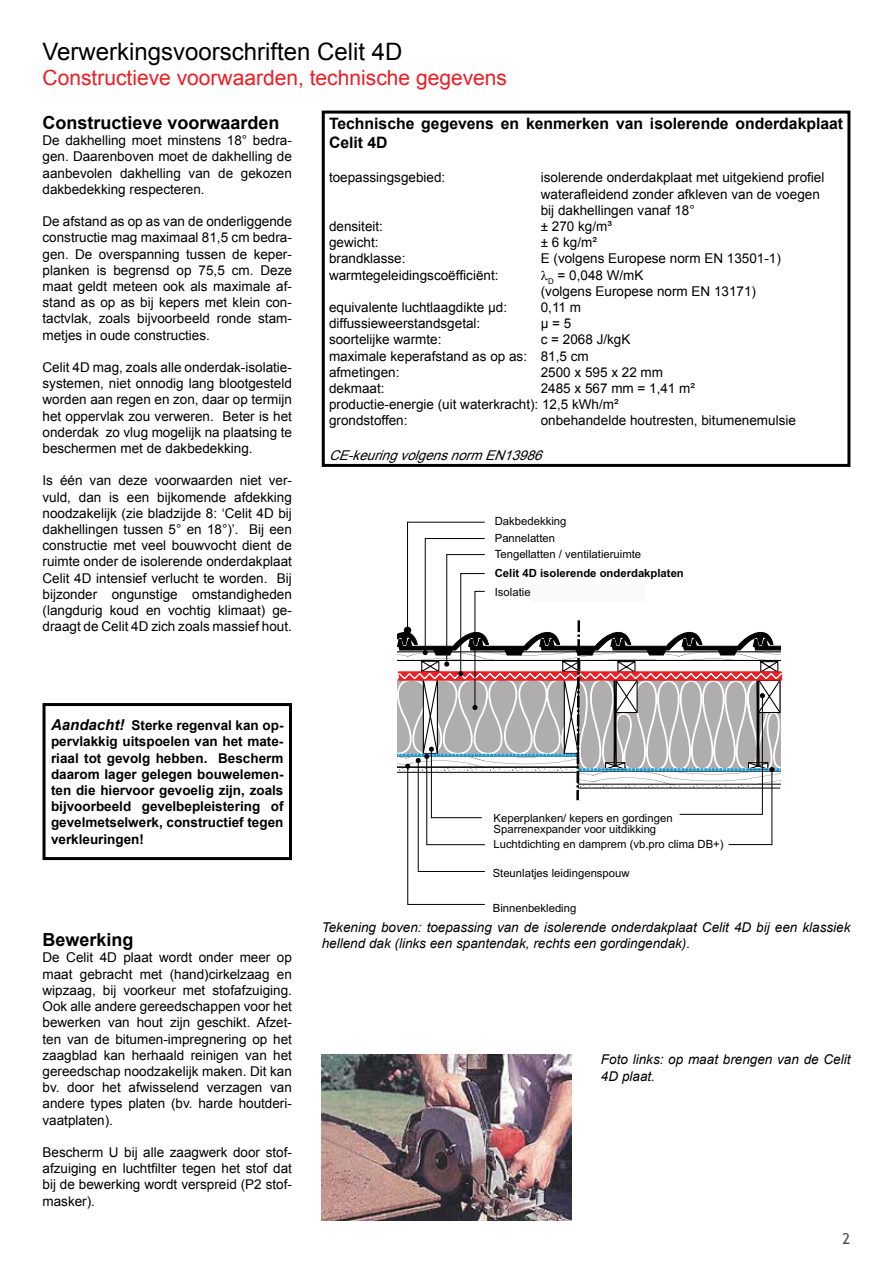
<style>
.page{position:relative;width:893px;height:1263px;background:#fff}
.page>*{position:absolute;margin:0;border:0;box-sizing:border-box;transform-origin:0 0}
.t1{font:24px "Arial";color:#000}
.t2{font:21px "Arial";color:#ed1d24}
.t3{font:700 18px "Arial";color:#000}
.t4{font:700 15.75px/18.9px "Arial";color:#000}
.t5{font:15px "Trebuchet MS";color:#4d4d4f}
.t6{font:13.5px/16.2px "Arial";color:#000;text-align:justify}
.t7{font:700 13.5px/16.2px "Arial";color:#000;text-align:justify}
.t8{font:italic 13.5px/16.2px "Arial";color:#000}
.t9{font:italic 13.5px "Arial";color:#000}
.t10{font:11.25px/16.2px "Arial";color:#000}
.t11{font:700 11.25px "Arial";color:#000}
.s1{font-style:italic;font-size:15px}
</style>
<div class="page">
<div style="left:322px;top:111px;width:528px;height:356px;border:3px solid #000"></div>
<img style="left:322px;top:1054px;width:249px;height:166px">
<svg style="left:397px;top:521px;width:386px;height:384px"></svg>
<div style="left:43px;top:703px;width:249px;height:157px;border:3px solid #000"></div>
<div style="left:532px;top:584px;width:113px;height:18px;background:#f9f9f9"></div>
<h1 class="t1" style="left:43px;top:36px;width:362px">Verwerkingsvoorschriften Celit 4D</h1>
<h2 class="t2" style="left:43px;top:64px;width:466px">Constructieve voorwaarden, technische gegevens</h2>
<p class="t4" style="left:329px;top:115px;width:516px">Technische gegevens en kenmerken van isolerende onderdakplaat<br>Celit 4D</p>
<p class="t6" style="left:329px;top:170px;width:118px">toepassingsgebied:</p>
<p class="t6" style="left:541px;top:170px;width:285px;text-align:left">isolerende onderdakplaat met uitgekiend profiel waterafleidend zonder afkleven van de voegen bij dakhellingen vanaf 18°</p>
<p class="t6" style="left:329px;top:218px;width:56px">densiteit:</p>
<p class="t6" style="left:541px;top:218px;width:73px">± 270 kg/m³</p>
<p class="t6" style="left:329px;top:234px;width:51px">gewicht:</p>
<p class="t6" style="left:541px;top:234px;width:58px">± 6 kg/m²</p>
<p class="t6" style="left:329px;top:251px;width:78px">brandklasse:</p>
<p class="t6" style="left:541px;top:251px;width:242px">E (volgens Europese norm EN 13501-1)</p>
<p class="t6" style="left:329px;top:267px;width:171px">warmtegeleidingscoëfficiënt:</p>
<p class="t6" style="left:541px;top:267px;width:217px">●<sub>D</sub> = 0,048 W/mK<br>(volgens Europese norm EN 13171)</p>
<p class="t6" style="left:329px;top:299px;width:180px">equivalente luchtlaagdikte µd:</p>
<p class="t6" style="left:541px;top:299px;width:42px">0,11 m</p>
<p class="t6" style="left:329px;top:315px;width:153px">diffussieweerstandsgetal:</p>
<p class="t6" style="left:541px;top:315px;width:32px">µ = 5</p>
<p class="t6" style="left:329px;top:332px;width:114px">soortelijke warmte:</p>
<h3 class="t3" style="left:43px;top:111px;width:239px">Constructieve voorwaarden</h3>
<p class="t6" style="left:43px;top:132px;width:251px">De dakhelling moet minstens 18° bedra&shy;gen. Daarenboven moet de dakhelling de aanbevolen dakhelling van de gekozen dakbedekking respecteren.</p>
<p class="t6" style="left:43px;top:213px;width:251px">De afstand as op as van de onderliggende constructie mag maximaal 81,5 cm bedra&shy;gen. De overspanning tussen de keper&shy;planken is begrensd op 75,5 cm. Deze maat geldt meteen ook als maximale af&shy;stand as op as bij kepers met klein con&shy;tactvlak, zoals bijvoorbeeld ronde stam&shy;metjes in oude constructies.</p>
<p class="t6" style="left:43px;top:359px;width:251px">Celit 4D mag, zoals alle onderdak-isolatie&shy;systemen, niet onnodig lang blootgesteld worden aan regen en zon, daar op termijn het oppervlak zou verweren. Beter is het onderdak zo vlug mogelijk na plaatsing te beschermen met de dakbedekking.</p>
<p class="t6" style="left:43px;top:473px;width:251px">Is één van deze voorwaarden niet ver&shy;vuld, dan is een bijkomende afdekking noodzakelijk (zie bladzijde 8: ‘Celit 4D bij dakhellingen tussen 5° en 18°)’. Bij een constructie met veel bouwvocht dient de ruimte onder de isolerende onderdakplaat Celit 4D intensief verlucht te worden. Bij bijzonder ongunstige omstandigheden (langdurig koud en vochtig klimaat) ge&shy;draagt de Celit 4D zich zoals massief hout.</p>
<p class="t6" style="left:329px;top:332px;width:303px;text-align:left;text-indent:212px">c = 2068 J/kgK maximale keperafstand as op as: 81,5 cm afmetingen:</p>
<p class="t6" style="left:541px;top:364px;width:124px">2500 x 595 x 22 mm</p>
<p class="t6" style="left:329px;top:380px;width:367px;text-align:left;text-indent:212px">2485 x 567 mm = 1,41 m² productie-energie (uit waterkracht): 12,5 kWh/m² grondstoffen:</p>
<p class="t6" style="left:329px;top:380px;width:57px">dekmaat:</p>
<p class="t6" style="left:541px;top:413px;width:257px">onbehandelde houtresten, bitumenemulsie</p>
<p class="t9" style="left:329px;top:446px;width:220px">CE-keuringvolgensnormEN13986</p>
<p class="t10" style="left:495px;top:514px;width:148px">Dakbedekking<br>Pannelatten<br>Tengellatten / ventilatieruimte</p>
<p class="t11" style="left:495px;top:568px;width:191px">Celit 4D isolerende onderdakplaten</p>
<p class="t7" style="left:51px;top:718px;width:234px"><span class="s1">Aandacht!</span> Sterke regenval kan op&shy;pervlakkig uitspoelen van het mate&shy;riaal tot gevolg hebben. Bescherm daarom lager gelegen bouwelemen&shy;ten die hiervoor gevoelig zijn, zoals bijvoorbeeld gevelbepleistering of gevelmetselwerk, constructief tegen verkleuringen!</p>
<h3 class="t3" style="left:43px;top:928px;width:93px">Bewerking</h3>
<p class="t6" style="left:43px;top:950px;width:251px">De Celit 4D plaat wordt onder meer op maat gebracht met (hand)cirkelzaag en wipzaag, bij voorkeur met stofafzuiging.<br>Ook alle andere gereedschappen voor het bewerken van hout zijn geschikt. Afzet&shy;ten van de bitumen-impregnering op het zaagblad kan herhaald reinigen van het gereedschap noodzakelijk maken. Dit kan bv. door het afwisselend verzagen van andere types platen (bv. harde houtderi&shy;vaatplaten).</p>
<p class="t6" style="left:43px;top:1144px;width:251px">Bescherm U bij alle zaagwerk door stof&shy;afzuiging en luchtfilter tegen het stof dat bij de bewerking wordt verspreid (P2 stof&shy;masker).</p>
<p class="t10" style="left:494px;top:813px;width:181px;line-height:11.2px">Keperplanken/ kepers en gordingen<br>Sparrenexpander voor uitdikking</p>
<p class="t10" style="left:493px;top:866px;width:138px">Steunlatjes leidingenspouw</p>
<p class="t10" style="left:493px;top:901px;width:85px">Binnenbekleding</p>
<p class="t8" style="left:322px;top:919px;width:530px">Tekening boven: toepassing van de isolerende onderdakplaat Celit 4D bij een klassiek hellend dak (links een spantendak, rechts een gordingendak).</p>
<p class="t10" style="left:493px;top:837px;width:232px">Luchtdichting en damprem (vb.pro clima DB+)</p>
<p class="t8" style="left:601px;top:1052px;width:251px">Foto links: op maat brengen van de Celit<br>4D plaat.</p>
<p class="t5" style="left:843px;top:1230px;width:9px">2</p>
</div>
